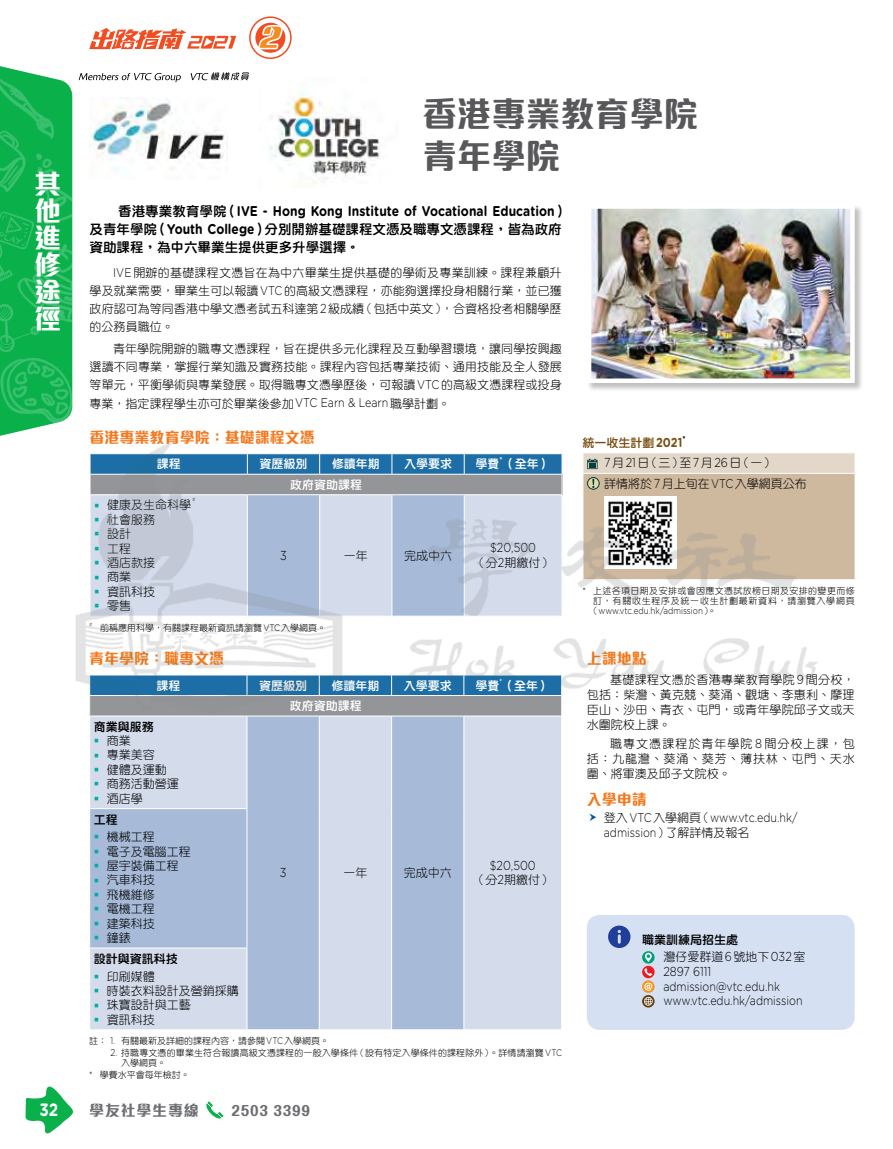
<style>
.page{position:relative;width:893px;height:1149px;background:#fff}
.page>*{position:absolute;margin:0;border:0;box-sizing:border-box;transform-origin:0 0}
.t1{font:800 34.5px/41.4px "M Elle HK";color:#58585b}
.t2{font:800 27px/27px "M Elle HK";color:#fff;text-align:justify}
.t3{font:700 17.85px "Gotham Rounded";color:#fff;scale:.85 1}
.t4{font:800 15px "M Elle HK";color:#f4791f}
.t5{font:800 15px "M Elle HK";letter-spacing:.05em;color:#6d6e71}
.t6{font:700 14.1px "Gotham Rounded";letter-spacing:.005em;color:#000;scale:.85 1}
.t7{font:13.5px/18px "DF Yuan HK W8";color:#000}
.t8{font:300 12.9px "Gotham Rounded";color:#000;scale:.85 1}
.t9{font:300 12.6px/15px "Gotham Rounded";color:#000;scale:.85 1}
.t10{font:12px/14.4px "DF Yuan HK W3";color:#000}
.t11{font:12px "DF Yuan HK W8";color:#fff}
.t12{font:12px "DF Yuan HK W8";color:#000}
.t13{font:12px "DF Yuan HK W8";color:#794f12}
.t14{font:300 9.45px "Gotham Rounded";color:#000;scale:.85 1}
.t15{font:9px/9.8px "DF Yuan HK W3";letter-spacing:.015em;color:#000}
.t16{font:9px/9.8px "DF Yuan HK W3";letter-spacing:.04em;color:#000;text-align:right}
.t17{font:500 7.35px "Gotham Rounded";color:#fff;scale:.85 1}
.t18{font:300 4.65px "Gotham Rounded";color:#000;scale:.85 1}
.s1{font-family:"DF Yuan HK W8";font-weight:400;font-size:13.5px}
.s2{font-family:"Gotham Rounded";font-weight:700;font-size:14.1px}
.s3{font-family:"Gotham Rounded";font-weight:300;font-size:12.6px}
.s4{font-family:"Gotham Rounded";font-weight:300;font-size:12.9px}
.s5{font-size:12.6px}
.s6{font-family:"Gotham Rounded";font-weight:300;font-size:9.45px}
.s7{font-family:"Gotham Rounded";font-weight:300;font-size:9.75px}
.s8{font-family:"Gotham Rounded";font-weight:700;font-size:12.9px}
.s9{font-family:"DF Yuan HK W3";font-weight:400;font-size:9px}
.s10{font-family:"DF Yuan HK W3";font-weight:400;font-size:12px}
</style>
<div class="page">
<svg style="left:0;top:66px;width:72px;height:370px;background:#1bb657"></svg>
<svg style="left:25px;top:1086px;width:48px;height:48px"></svg>
<img style="left:89px;top:101px;width:139px;height:69px">
<img style="left:270px;top:92px;width:110px;height:95px">
<div style="left:464px;top:733px;width:97px;height:296px;background:#d4dcec"></div>
<svg style="left:90px;top:733px;width:373px;height:296px;background:#b9c8e0"></svg>
<hr style="left:89px;top:808px;width:158px;height:1px;background:#fff">
<hr style="left:89px;top:947px;width:158px;height:1px;background:#fff">
<hr style="left:247px;top:716px;width:1px;height:92px;background:#fff">
<hr style="left:247px;top:808px;width:1px;height:139px;background:#fff">
<hr style="left:247px;top:948px;width:1px;height:81px;background:#fff">
<hr style="left:319px;top:716px;width:1px;height:92px;background:#fff">
<hr style="left:391px;top:716px;width:1px;height:92px;background:#fff">
<hr style="left:319px;top:808px;width:1px;height:139px;background:#fff">
<hr style="left:391px;top:808px;width:1px;height:139px;background:#fff">
<hr style="left:319px;top:947px;width:1px;height:82px;background:#fff">
<hr style="left:391px;top:947px;width:1px;height:82px;background:#fff">
<div style="left:586px;top:204px;width:277px;height:188px;background:#000;opacity:.25"></div>
<img style="left:592px;top:209px;width:258px;height:169px">
<div style="left:587px;top:204px;width:268px;height:179px;border:4px solid #fff"></div>
<svg style="left:191px;top:72px;width:58px;height:8px"></svg>
<svg style="left:79px;top:73px;width:102px;height:9px"></svg>
<svg style="left:848px;top:453px;width:7px;height:127px"></svg>
<div style="left:587px;top:914px;width:268px;height:115px;background:#d5e0f2;border-radius:13px"></div>
<svg style="left:642px;top:950px;width:13px;height:13px"></svg>
<svg style="left:645px;top:952px;width:7px;height:9px"></svg>
<svg style="left:642px;top:965px;width:13px;height:12px"></svg>
<svg style="left:644px;top:967px;width:8px;height:8px"></svg>
<svg style="left:642px;top:980px;width:13px;height:12px"></svg>
<svg style="left:644px;top:982px;width:8px;height:8px"></svg>
<svg style="left:642px;top:994px;width:13px;height:13px"></svg>
<svg style="left:644px;top:996px;width:9px;height:9px"></svg>
<svg style="left:608px;top:925px;width:22px;height:22px"></svg>
<svg style="left:89px;top:28px;width:148px;height:22px"></svg>
<svg style="left:249px;top:16px;width:43px;height:43px"></svg>
<div style="left:251px;top:18px;width:39px;height:39px;border:5px solid #fff;border-radius:50%"></div>
<svg style="left:256px;top:20px;width:30px;height:31px"></svg>
<svg style="left:206px;top:1101px;width:17px;height:18px"></svg>
<img style="left:45px;top:415px;width:803px;height:318px">
<svg style="left:90px;top:453px;width:473px;height:163px;background:#abbdd2"></svg>
<svg style="left:95px;top:738px;width:3px;height:4px"></svg>
<svg style="left:95px;top:767px;width:3px;height:4px"></svg>
<svg style="left:95px;top:796px;width:3px;height:4px"></svg>
<svg style="left:95px;top:849px;width:3px;height:4px"></svg>
<svg style="left:95px;top:863px;width:3px;height:4px"></svg>
<svg style="left:95px;top:892px;width:3px;height:4px"></svg>
<svg style="left:95px;top:921px;width:3px;height:4px"></svg>
<svg style="left:95px;top:935px;width:3px;height:4px"></svg>
<svg style="left:95px;top:988px;width:3px;height:4px"></svg>
<svg style="left:95px;top:1017px;width:3px;height:4px"></svg>
<h2 class="t2" style="left:34px;top:168px;width:28px">其他進修途徑</h2>
<h1 class="t1" style="left:422px;top:91px;width:277px">香港專業教育學院青年學院</h1>
<p class="t6" style="left:118px;top:200px;width:531px"><span class="s1">香港專業教育學院（</span>IVE - Hong Kong Institute of Vocational Education<span class="s1">）</span></p>
<p class="t7" style="left:90px;top:220px;width:473px">及青年學院（<span class="s2">Youth College</span>）分別開辦基礎課程文憑及職專文憑課程，皆為政府資助課程，為中六畢業生提供更多升學選擇。</p>
<p class="t10" style="left:90px;top:263px;width:474px;line-height:18px;text-align:justify;text-indent:23px"><span class="s3">IVE</span>開辦的基礎課程文憑旨在為中六畢業生提供基礎的學術及專業訓練。課程兼顧升學及就業需要，畢業生可以報讀<span class="s3">VTC</span>的高級文憑課程，亦能夠選擇投身相關行業，並已獲政府認可為等同香港中學文憑考試五科達第<span class="s4">2</span>級成績（包括中英文），合資格投考相關學歷的公務員職位。</p>
<p class="t10" style="left:90px;top:340px;width:474px;line-height:18px;text-align:justify;text-indent:23px">青年學院開辦的職專文憑課程，旨在提供多元化課程及互動學習環境，讓同學按興趣選讀不同專業，掌握行業知識及實務技能。課程內容包括專業技術、通用技能及全人發展等單元，平衡學術與專業發展。取得職專文憑學歷後，可報讀<span class="s3">VTC</span>的高級文憑課程或投身專業，指定課程學生亦可於畢業後參加<span class="s3">VTC Earn &amp; Learn</span>職學計劃。</p>
<p class="t4" style="left:90px;top:426px;width:226px">香港專業教育學院：基礎課程文憑</p>
<p class="t11" style="left:157px;top:457px;width:26px">課程</p>
<p class="t11" style="left:259px;top:457px;width:49px">資歷級別</p>
<p class="t11" style="left:332px;top:457px;width:49px">修讀年期</p>
<p class="t11" style="left:404px;top:457px;width:49px">入學要求</p>
<p class="t11" style="left:476px;top:457px;width:77px">學費<sup>*</sup>（全年）</p>
<p class="t11" style="left:290px;top:478px;width:73px">政府資助課程</p>
<p class="t10" style="left:107px;top:497px;width:85px">健康及生命科學</p>
<p class="t18" style="left:193px;top:496px;width:5px">#</p>
<p class="t10" style="left:107px;top:512px;width:49px">社會服務設計<br>工程<br>酒店款接商業<br>資訊科技零售</p>
<p class="t8" style="left:490px;top:539px;width:55px"><span class="s5">$</span>20<span class="s5">,</span>500</p>
<p class="t10" style="left:474px;top:555px;width:80px">（分<span class="s4">2</span>期繳付）</p>
<p class="t8" style="left:280px;top:546px;width:9px">3</p>
<p class="t10" style="left:344px;top:548px;width:25px">一年</p>
<p class="t10" style="left:404px;top:548px;width:49px">完成中六</p>
<p class="t18" style="left:90px;top:621px;width:5px">#</p>
<p class="t15" style="left:100px;top:622px;width:227px">前稱應用科學，有關課程最新資訊請瀏覽<span class="s6">VTC</span>入學網頁。</p>
<p class="t4" style="left:89px;top:647px;width:137px">青年學院：職專文憑</p>
<p class="t11" style="left:156px;top:678px;width:25px">課程</p>
<p class="t11" style="left:259px;top:678px;width:49px">資歷級別</p>
<p class="t11" style="left:331px;top:678px;width:50px">修讀年期</p>
<p class="t11" style="left:404px;top:678px;width:49px">入學要求</p>
<p class="t11" style="left:475px;top:678px;width:76px">學費（全年）</p>
<p class="t17" style="left:499px;top:675px;width:5px">*</p>
<p class="t12" style="left:94px;top:719px;width:61px">商業與服務</p>
<p class="t10" style="left:107px;top:733px;width:73px">商業<br>專業美容<br>健體及運動商務活動營運酒店學</p>
<p class="t11" style="left:290px;top:699px;width:73px">政府資助課程</p>
<p class="t12" style="left:94px;top:812px;width:25px">工程</p>
<p class="t10" style="left:107px;top:829px;width:85px">機械工程<br>電子及電腦工程屋宇裝備工程汽車科技<br>飛機維修<br>電機工程<br>建築科技<br>鐘錶</p>
<p class="t12" style="left:94px;top:952px;width:85px">設計與資訊科技</p>
<p class="t10" style="left:107px;top:968px;width:133px">印刷媒體<br>時裝衣料設計及營銷採購珠寶設計與工藝<br>資訊科技</p>
<p class="t15" style="left:89px;top:1035px;width:241px">註： <span class="s7">1</span><span class="s6">.</span> 有關最新及詳細的課程內容，請參閱<span class="s6">VTC</span>入學網頁。</p>
<p class="t15" style="left:121px;top:1047px;width:442px;text-indent:-11px"><span class="s7">2</span><span class="s6">.</span> 持職專文憑的畢業生符合報讀高級文憑課程的一般入學條件（設有特定入學條件的課程除外）。詳情請瀏覽<span class="s6">VTC</span>入學網頁。</p>
<p class="t15" style="left:89px;top:1069px;width:102px"><span class="s6">*</span> 學費水平會每年檢討。</p>
<p class="t8" style="left:490px;top:856px;width:55px"><span class="s5">$</span>20<span class="s5">,</span>500</p>
<p class="t10" style="left:473px;top:872px;width:80px">（分<span class="s4">2</span>期繳付）</p>
<p class="t8" style="left:280px;top:863px;width:9px">3</p>
<p class="t10" style="left:343px;top:865px;width:26px">一年</p>
<p class="t10" style="left:404px;top:865px;width:49px">完成中六</p>
<p class="t13" style="left:583px;top:435px;width:104px">統一收生計劃<span class="s8">2021</span><sup>*</sup></p>
<p class="t10" style="left:604px;top:452px;width:204px;line-height:20.5px"><span class="s4">7</span>月<span class="s4">21</span>日（三）至<span class="s4">7</span>月<span class="s4">26</span>日（一）<br>詳情將於<span class="s4">7</span>月上旬在<span class="s3">VTC</span>入學網頁公布</p>
<p class="t16" style="left:583px;top:586px;width:274px"><span class="s6">*</span> 上述各項日期及安排或會因應文憑試放榜日期及安排的變更而修訂，有關收生程序及統一收生計劃最新資料，請瀏覽入學網頁</p>
<p class="t14" style="left:590px;top:604px;width:151px"><span class="s9">（</span>www.vtc.edu.hk/admission<span class="s9">）。</span></p>
<p class="t4" style="left:587px;top:647px;width:61px">上課地點</p>
<p class="t10" style="left:587px;top:671px;width:269px;line-height:15px;text-align:justify;text-indent:23px">基礎課程文憑於香港專業教育學院<span class="s4">9</span>間分校，包括：柴灣、黃克競、葵涌、觀塘、李惠利、摩理臣山、沙田、青衣、屯門，或青年學院邱子文或天水圍院校上課。</p>
<p class="t10" style="left:587px;top:735px;width:269px;line-height:15px;text-align:justify;text-indent:23px">職專文憑課程於青年學院 <span class="s4">8</span> 間分校上課，包括：九龍灣、葵涌、葵芳、薄扶林、屯門、天水圍、將軍澳及邱子文院校。</p>
<p class="t4" style="left:587px;top:787px;width:61px">入學申請</p>
<p class="t9" style="left:604px;top:808px;width:229px"><span class="s10">登入</span>VTC<span class="s10">入學網頁（</span>www.vtc.edu.hk/ admission<span class="s10">）了解詳情及報名</span></p>
<p class="t12" style="left:642px;top:933px;width:97px">職業訓練局招生處</p>
<p class="t10" style="left:663px;top:949px;width:144px">灣仔愛群道<span class="s4">6</span>號地下<span class="s4">032</span>室</p>
<p class="t8" style="left:663px;top:962px;width:58px">2897 6111</p>
<p class="t9" style="left:663px;top:977px;width:165px;line-height:14.5px">admission@vtc.edu.hk www.vtc.edu.hk/admission</p>
<h3 class="t3" style="left:39px;top:1095px;width:24px">32</h3>
<p class="t5" style="left:89px;top:1099px;width:111px">學友社學生專線</p>
<p class="t5" style="left:231px;top:1099px;width:80px">2503 3399</p>
</div>
